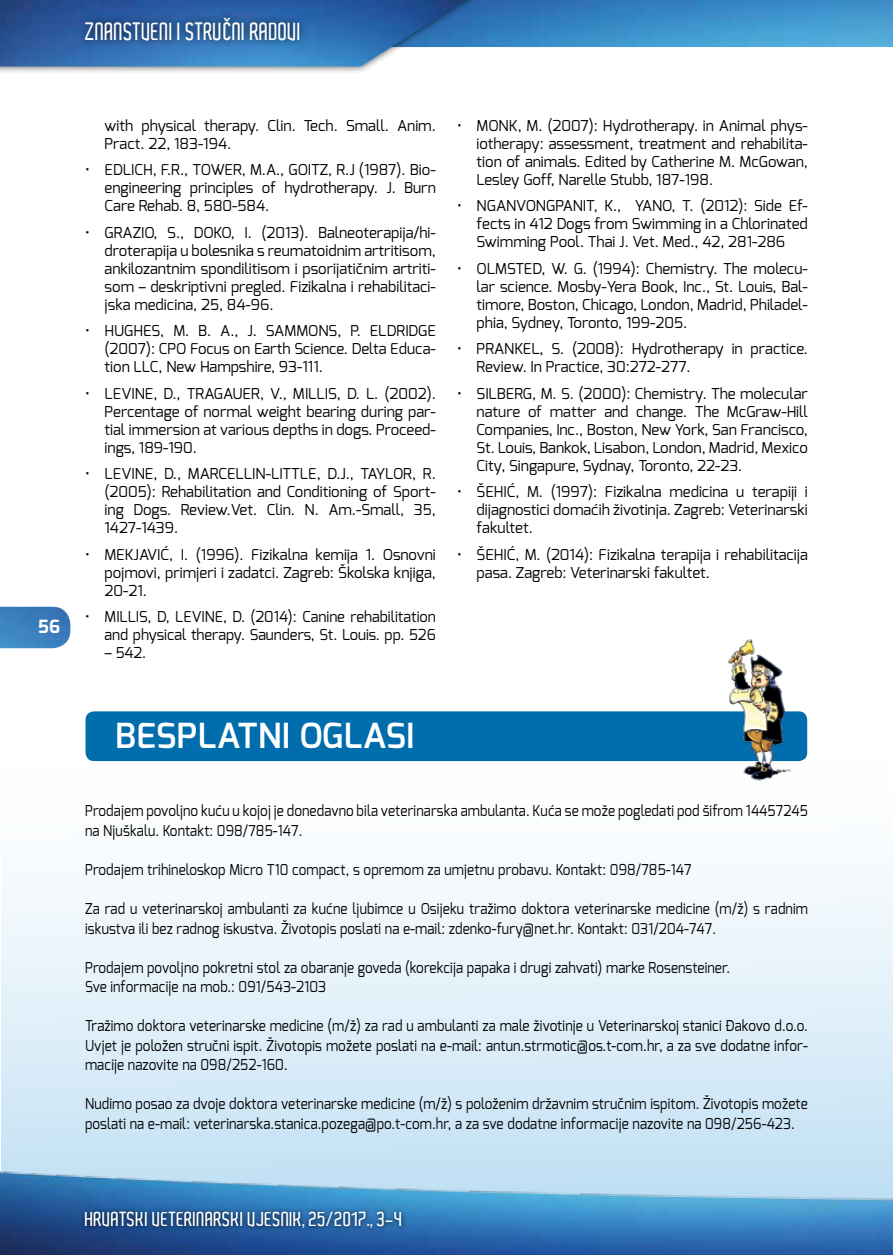
<style>
.page{position:relative;width:893px;height:1255px;background:#fff}
.page>*{position:absolute;margin:0;border:0;box-sizing:border-box;transform-origin:0 0}
.t1{font:600 34.5px "Exo";letter-spacing:.01em;color:#fff}
.t2{font:600 24px "Aldo";color:#fff;scale:.9 1}
.t3{font:600 19.5px "Aldo";color:#fff}
.t4{font:700 18.15px "Exo";color:#fff}
.t5{font:15px/18px "Exo";color:#000;text-align:justify}
.t6{font:15px/19.5px "Exo";color:#000;scale:.9 1}
.s1{font-family:"Libel Suit";font-weight:400;font-size:22.5px}
</style>
<div class="page">
<img style="left:505px;top:0;width:388px;height:47px">
<div style="left:0;top:0;width:505px;height:75px;background:#000;opacity:.75"></div>
<img style="left:0;top:0;width:498px;height:66px">
<img style="left:0;top:1171px;width:893px;height:83px">
<img style="left:0;top:606px;width:70px;height:42px">
<div style="left:78px;top:10px;width:230px;height:38px;background:#000;opacity:.75"></div>
<svg style="left:1px;top:711px;width:892px;height:504px"></svg>
<div style="left:86px;top:711px;width:721px;height:50px;background:#006dad;border-radius:9px"></div>
<div style="left:81px;top:1207px;width:325px;height:25px;background:#000;opacity:.75"></div>
<img style="left:725px;top:639px;width:85px;height:147px">
<h2 class="t2" style="left:85px;top:18px;width:242px">ZNANSTVENI I STRU<span class="s1">Č</span>NI RADOVI</h2>
<p class="t4" style="left:38px;top:614px;width:23px">56</p>
<p class="t5" style="left:105px;top:116px;width:333px">with physical therapy. Clin. Tech. Small. Anim.<br>Pract. 22, 183-194.</p>
<p class="t5" style="left:105px;top:161px;width:333px;text-indent:-20px">• EDLICH, F.R., TOWER, M.A., GOITZ, R.J (1987). Bio&shy;engineering principles of hydrotherapy. J. Burn Care Rehab. 8, 580-584.</p>
<p class="t5" style="left:105px;top:223px;width:333px;text-indent:-20px">• GRAZIO, S., DOKO, I. (2013). Balneoterapija/hi&shy;droterapija u bolesnika s reumatoidnim artritisom, ankilozantnim spondilitisom i psorijatičnim artriti&shy;som – deskriptivni pregled. Fizikalna i rehabilitaci&shy;jska medicina, 25, 84-96.</p>
<p class="t5" style="left:105px;top:322px;width:333px;text-indent:-20px">• HUGHES, M. B. A., J. SAMMONS, P. ELDRIDGE (2007): CPO Focus on Earth Science. Delta Educa&shy;tion LLC, New Hampshire, 93-111.</p>
<p class="t5" style="left:105px;top:384px;width:333px;text-indent:-20px">• LEVINE, D., TRAGAUER, V., MILLIS, D. L. (2002).<br>Percentage of normal weight bearing during par&shy;tial immersion at various depths in dogs. Proceed&shy;ings, 189-190.</p>
<p class="t5" style="left:105px;top:465px;width:333px;text-indent:-20px">• LEVINE, D., MARCELLIN-LITTLE, D.J., TAYLOR, R. (2005): Rehabilitation and Conditioning of Sport&shy;ing Dogs. Review.Vet. Clin. N. Am.-Small, 35, 1427-1439.</p>
<p class="t5" style="left:105px;top:545px;width:333px;text-indent:-20px">• MEKJAVIĆ, I. (1996). Fizikalna kemija 1. Osnovni pojmovi, primjeri i zadatci. Zagreb: Školska knjiga, 20-21.</p>
<p class="t5" style="left:85px;top:608px;width:352px;text-align:right">• MILLIS, D, LEVINE, D. (2014): Canine rehabilitation and physical therapy. Saunders, St. Louis. pp. 526</p>
<p class="t5" style="left:105px;top:644px;width:43px">– 542.</p>
<p class="t5" style="left:477px;top:116px;width:333px;text-indent:-20px">• MONK, M. (2007): Hydrotherapy. in Animal phys&shy;iotherapy: assessment, treatment and rehabilita&shy;tion of animals. Edited by Catherine M. McGowan, Lesley Goff, Narelle Stubb, 187-198.</p>
<p class="t5" style="left:477px;top:197px;width:333px;text-indent:-20px">• NGANVONGPANIT, K., YANO, T. (2012): Side Ef&shy;fects in 412 Dogs from Swimming in a Chlorinated Swimming Pool. Thai J. Vet. Med., 42, 281-286</p>
<p class="t5" style="left:477px;top:259px;width:333px;text-indent:-20px">• OLMSTED, W. G. (1994): Chemistry. The molecu&shy;lar science. Mosby-Yera Book, Inc., St. Louis, Bal&shy;timore, Boston, Chicago, London, Madrid, Philadel&shy;phia, Sydney, Toronto, 199-205.</p>
<p class="t5" style="left:477px;top:340px;width:333px;text-indent:-20px">• PRANKEL, S. (2008): Hydrotherapy in practice.<br>Review. In Practice, 30:272-277.</p>
<p class="t5" style="left:477px;top:384px;width:333px;text-indent:-20px">• SILBERG, M. S. (2000): Chemistry. The molecular nature of matter and change. The McGraw-Hill Companies, Inc., Boston, New York, San Francisco, St. Louis, Bankok, Lisabon, London, Madrid, Mexico City, Singapure, Sydnay, Toronto, 22-23.</p>
<p class="t5" style="left:477px;top:483px;width:333px;text-indent:-20px">• ŠEHIĆ, M. (1997): Fizikalna medicina u terapiji i dijagnostici domaćih životinja. Zagreb: Veterinarski fakultet.</p>
<p class="t5" style="left:477px;top:545px;width:333px;text-indent:-20px">• ŠEHIĆ, M. (2014): Fizikalna terapija i rehabilitacija pasa. Zagreb: Veterinarski fakultet.</p>
<h1 class="t1" style="left:115px;top:713px;width:301px">BESPLATNI OGLASI</h1>
<p class="t6" style="left:85px;top:801px;width:805px">Prodajem povoljno kuću u kojoj je donedavno bila veterinarska ambulanta. Kuća se može pogledati pod šifrom 14457245 na Njuškalu. Kontakt: 098/785-147.</p>
<p class="t6" style="left:85px;top:859px;width:675px">Prodajem trihineloskop Micro T10 compact, s opremom za umjetnu probavu. Kontakt: 098/785-147</p>
<p class="t6" style="left:85px;top:898px;width:805px">Za rad u veterinarskoj ambulanti za kućne ljubimce u Osijeku tražimo doktora veterinarske medicine (m/ž) s radnim iskustva ili bez radnog iskustva. Životopis poslati na e-mail: zdenko-fury@net.hr. Kontakt: 031/204-747.</p>
<p class="t6" style="left:85px;top:957px;width:718px">Prodajem povoljno pokretni stol za obaranje goveda (korekcija papaka i drugi zahvati) marke Rosensteiner.<br>Sve informacije na mob.: 091/543-2103</p>
<p class="t6" style="left:85px;top:1015px;width:805px;text-align:justify">Tražimo doktora veterinarske medicine (m/ž) za rad u ambulanti za male životinje u Veterinarskoj stanici Đakovo d.o.o.<br>Uvjet je položen stručni ispit. Životopis možete poslati na e-mail: antun.strmotic@os.t-com.hr, a za sve dodatne infor&shy;macije nazovite na 098/252-160.</p>
<p class="t6" style="left:85px;top:1093px;width:805px">Nudimo posao za dvoje doktora veterinarske medicine (m/ž) s položenim državnim stručnim ispitom. Životopis možete poslati na e-mail: veterinarska.stanica.pozega@po.t-com.hr, a za sve dodatne informacije nazovite na 098/256-423.</p>
<h3 class="t3" style="left:85px;top:1207px;width:319px">HRVATSKI VETERINARSKI VJESNIK, 25/2017., 3-4</h3>
</div>
